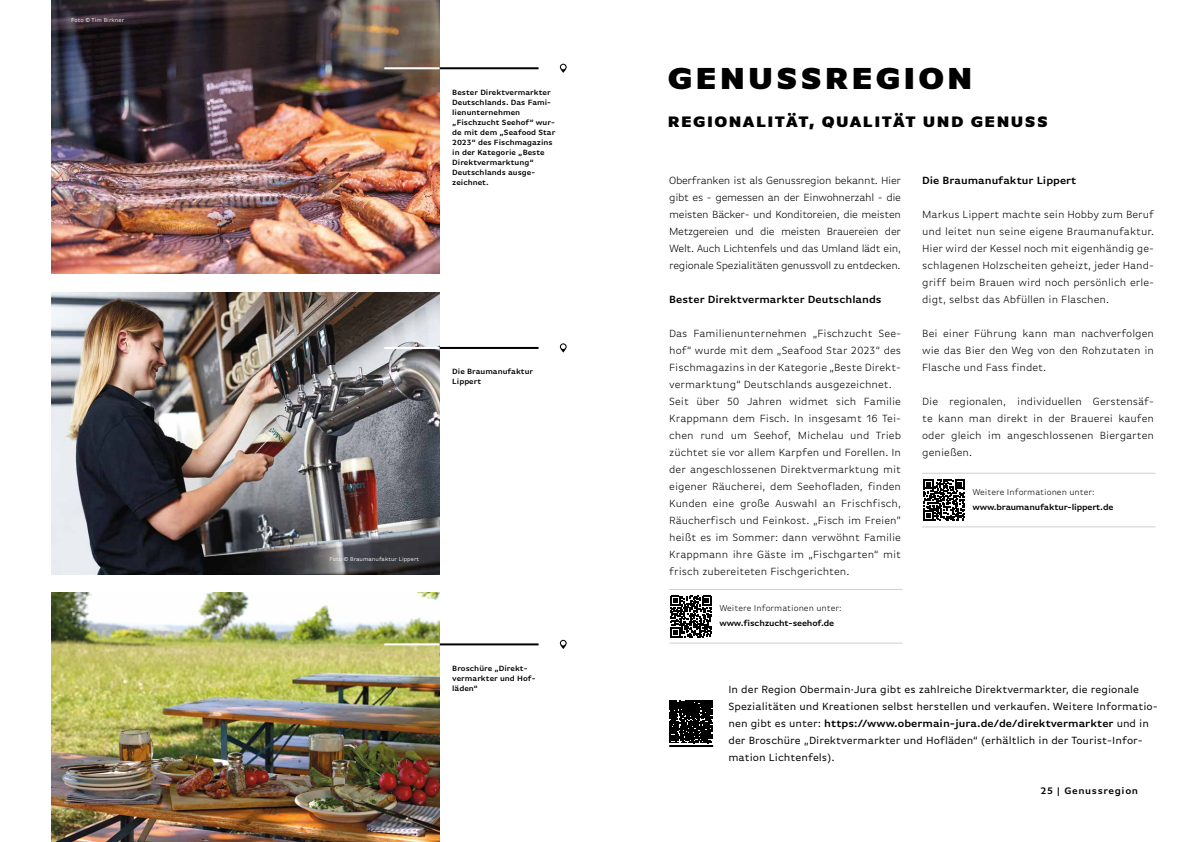
<style>
.page{position:relative;width:1191px;height:842px;background:#fff}
.page>*{position:absolute;margin:0;border:0;box-sizing:border-box;transform-origin:0 0}
.t1{font:900 32px "Basic Gothic Pro";letter-spacing:.09em;color:#000}
.t2{font:900 16px "Basic Gothic Pro";letter-spacing:.09em;color:#000}
.t3{font:300 11px/17px "Basic Gothic Pro";color:#000;text-align:justify}
.t4{font:11px/17px "Basic Gothic Pro";color:#000}
.t5{font:600 11px "Basic Gothic Pro";color:#000}
.t6{font:600 10px "Basic Gothic Pro";letter-spacing:.06em;color:#000}
.t7{font:600 9px "Basic Gothic Pro";letter-spacing:-.02em;color:#000}
.t8{font:300 9px "Basic Gothic Pro";color:#000}
.t9{font:600 8px/10px "Basic Gothic Pro";color:#000}
.t10{font:6px "Basic Gothic Pro";color:#fff}
.s1{font-weight:600}
</style>
<div class="page">
<hr style="left:669px;top:589px;width:233px;height:1px;background:#000">
<hr style="left:669px;top:643px;width:233px;height:1px;background:#000">
<svg style="left:670px;top:596px;width:42px;height:41px"></svg>
<hr style="left:922px;top:473px;width:233px;height:1px;background:#000">
<hr style="left:922px;top:526px;width:233px;height:1px;background:#000">
<svg style="left:923px;top:479px;width:42px;height:42px"></svg>
<img style="left:51px;top:0;width:388px;height:274px">
<img style="left:51px;top:292px;width:388px;height:282px">
<img style="left:51px;top:592px;width:388px;height:250px">
<hr style="left:439px;top:67px;width:99px;height:2px;background:#000">
<hr style="left:439px;top:347px;width:99px;height:2px;background:#000">
<hr style="left:439px;top:643px;width:99px;height:2px;background:#000">
<hr style="left:384px;top:67px;width:55px;height:2px;background:#fff">
<hr style="left:384px;top:347px;width:55px;height:2px;background:#fff">
<hr style="left:384px;top:643px;width:55px;height:2px;background:#fff">
<svg style="left:559px;top:64px;width:8px;height:9px"></svg>
<svg style="left:559px;top:343px;width:8px;height:9px"></svg>
<svg style="left:559px;top:640px;width:8px;height:9px"></svg>
<svg style="left:669px;top:700px;width:43px;height:43px;background:#161616"></svg>
<hr style="left:669px;top:745px;width:44px;height:2px;background:#000">
<p class="t10" style="left:71px;top:16px;width:55px">Foto © Tim Birkner</p>
<p class="t9" style="left:452px;top:87px;width:105px">Bester Direktvermarkter<br>Deutschlands. Das Fami&shy;lienunternehmen „Fischzucht Seehof“ wur&shy;de mit dem „Seafood Star<br>2023“ des Fischmagazins in der Kategorie „Beste<br>Direktvermarktung“<br>Deutschlands ausge&shy;zeichnet.</p>
<p class="t9" style="left:452px;top:367px;width:82px">Die Braumanufaktur<br>Lippert</p>
<p class="t10" style="left:329px;top:555px;width:91px">Foto © Braumanufaktur Lippert</p>
<p class="t9" style="left:452px;top:663px;width:85px">Broschüre „Direkt&shy;vermarkter und Hof&shy;läden“</p>
<h1 class="t1" style="left:668px;top:59px;width:306px">GENUSSREGION</h1>
<h2 class="t2" style="left:667px;top:112px;width:381px">REGIONALITÄT, QUALITÄT UND GENUSS</h2>
<p class="t3" style="left:669px;top:172px;width:233px">Oberfranken ist als Genussregion bekannt. Hier gibt es - gemessen an der Einwohnerzahl - die meisten Bäcker- und Konditoreien, die meisten Metzgereien und die meisten Brauereien der Welt. Auch Lichtenfels und das Umland lädt ein, regionale Spezialitäten genussvoll zu entdecken.</p>
<p class="t5" style="left:669px;top:293px;width:214px">Bester Direktvermarkter Deutschlands</p>
<p class="t3" style="left:669px;top:325px;width:233px;text-align:left">Das Familienunternehmen „Fischzucht See&shy;hof“ wurde mit dem „Seafood Star 2023“ des Fischmagazins in der Kategorie „Beste Direkt&shy;vermarktung“ Deutschlands ausgezeichnet.<br>Seit über 50 Jahren widmet sich Familie Krappmann dem Fisch. In insgesamt 16 Tei&shy;chen rund um Seehof, Michelau und Trieb züchtet sie vor allem Karpfen und Forellen. In der angeschlossenen Direktvermarktung mit eigener Räucherei, dem Seehofladen, finden Kunden eine große Auswahl an Frischfisch, Räucherfisch und Feinkost. „Fisch im Freien” heißt es im Sommer: dann verwöhnt Familie Krappmann ihre Gäste im „Fischgarten“ mit frisch zubereiteten Fischgerichten.</p>
<p class="t8" style="left:719px;top:603px;width:124px">Weitere Informationen unter:</p>
<p class="t7" style="left:719px;top:618px;width:116px">www.fischzucht-seehof.de</p>
<p class="t5" style="left:922px;top:174px;width:156px">Die Braumanufaktur Lippert</p>
<p class="t3" style="left:922px;top:206px;width:233px">Markus Lippert machte sein Hobby zum Beruf und leitet nun seine eigene Braumanufaktur.<br>Hier wird der Kessel noch mit eigenhändig ge&shy;schlagenen Holzscheiten geheizt, jeder Hand&shy;griff beim Brauen wird noch persönlich erle&shy;digt, selbst das Abfüllen in Flaschen.</p>
<p class="t3" style="left:922px;top:325px;width:233px">Bei einer Führung kann man nachverfolgen wie das Bier den Weg von den Rohzutaten in Flasche und Fass findet.</p>
<p class="t3" style="left:922px;top:393px;width:233px">Die regionalen, individuellen Gerstensäf&shy;te kann man direkt in der Brauerei kaufen oder gleich im angeschlossenen Biergarten genießen.</p>
<p class="t8" style="left:972px;top:487px;width:124px">Weitere Informationen unter:</p>
<p class="t7" style="left:972px;top:502px;width:142px">www.braumanufaktur-lippert.de</p>
<p class="t4" style="left:728px;top:681px;width:431px">In der Region Obermain·Jura gibt es zahlreiche Direktvermarkter, die regionale Spezialitäten und Kreationen selbst herstellen und verkaufen. Weitere Informatio&shy;nen gibt es unter: <span class="s1">https://www.obermain-jura.de/de/direktvermarkter</span> und in der Broschüre „Direktvermarkter und Hofläden“ (erhältlich in der Tourist-Infor&shy;mation Lichtenfels).</p>
<p class="t6" style="left:1040px;top:785px;width:99px">25 | Genussregion</p>
</div>
